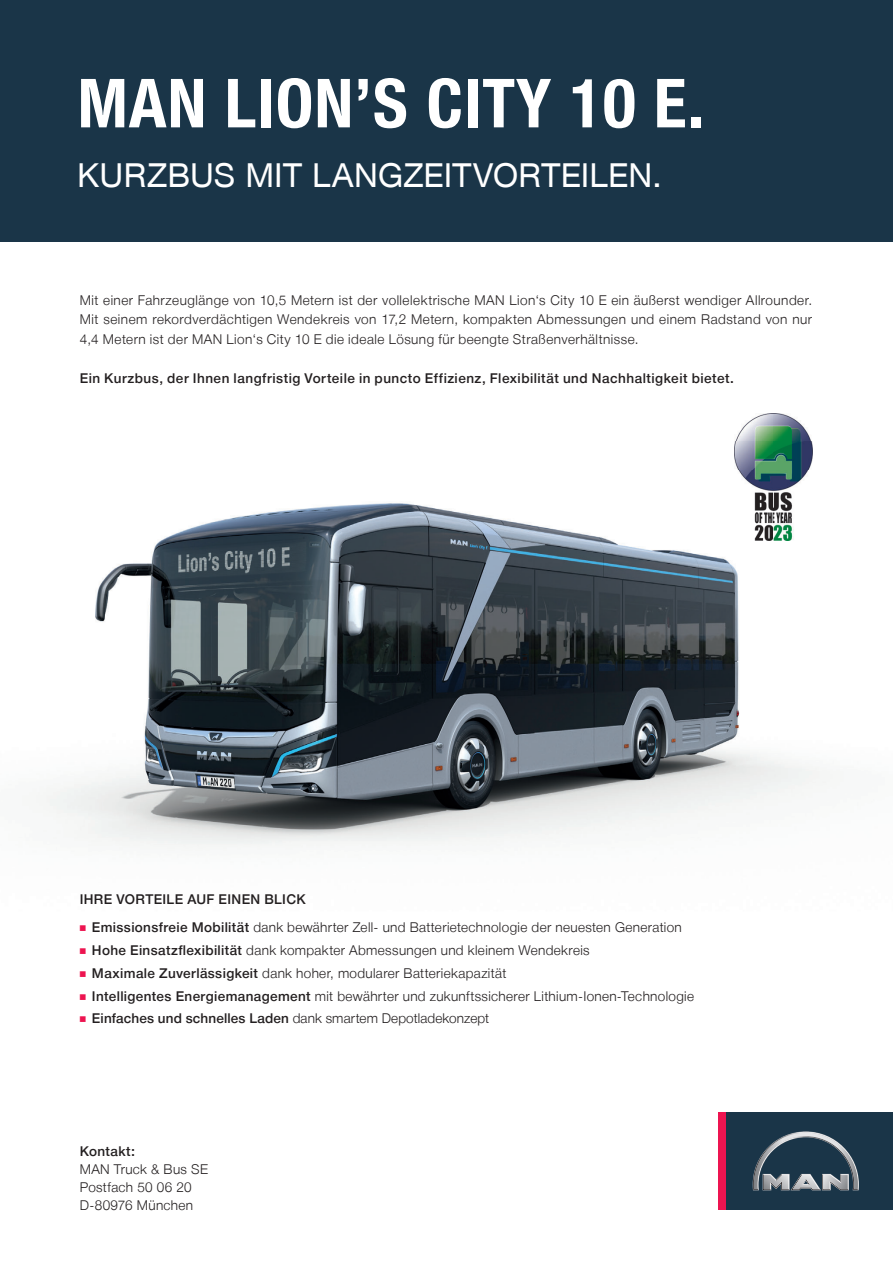
<style>
.page{position:relative;width:893px;height:1263px;background:#fff}
.page>*{position:absolute;margin:0;border:0;box-sizing:border-box;transform-origin:0 0}
.t1{font:700 67.8px "Man Global Condensed";letter-spacing:.015em;color:#fff}
.t2{font:33px "Man Global";letter-spacing:.01em;color:#fff}
.t3{font:300 13.5px/22.6px "Man Global";letter-spacing:.025em;color:#231f20}
.t4{font:500 13.5px "Man Global";letter-spacing:.035em;color:#231f20}
.s1{font-weight:500}
</style>
<div class="page">
<img style="left:46px;top:503px;width:780px;height:344px">
<div style="left:0;top:0;width:893px;height:241px;background:#1a3548"></div>
<div style="left:719px;top:1112px;width:7px;height:98px;background:#ed1450"></div>
<svg style="left:726px;top:1112px;width:167px;height:98px;background:#2d4556"></svg>
<img style="left:734px;top:413px;width:78px;height:128px">
<h1 class="t1" style="left:78px;top:61px;width:628px">MAN LION’S CITY 10 E.</h1>
<h2 class="t2" style="left:77px;top:155px;width:586px">KURZBUS MIT LANGZEITVORTEILEN.</h2>
<p class="t3" style="left:80px;top:290px;width:734px;line-height:19.5px;text-align:justify">Mit einer Fahrzeuglänge von 10,5 Metern ist der vollelektrische MAN Lion‘s City 10 E ein äußerst wendiger Allrounder.<br>Mit seinem rekordverdächtigen Wendekreis von 17,2 Metern, kompakten Abmessungen und einem Radstand von nur 4,4 Metern ist der MAN Lion‘s City 10 E die ideale Lösung für beengte Straßenverhältnisse.</p>
<p class="t4" style="left:80px;top:369px;width:656px">Ein Kurzbus, der Ihnen langfristig Vorteile in puncto Effizienz, Flexibilität und Nachhaltigkeit bietet.</p>
<p class="t3" style="left:92px;top:885px;width:591px;line-height:28.2px;text-indent:-12px"><span class="s1">IHRE VORTEILE AUF EINEN BLICK<br>Emissionsfreie Mobilität</span> dank bewährter Zell- und Batterietechnologie der neuesten Generation</p>
<p class="t3" style="left:92px;top:939px;width:604px"><span class="s1">Hohe Einsatzflexibilität</span> dank kompakter Abmessungen und kleinem Wendekreis<br><span class="s1">Maximale Zuverlässigkeit</span> dank hoher, modularer Batteriekapazität<br><span class="s1">Intelligentes Energiemanagement</span> mit bewährter und zukunftssicherer Lithium-Ionen-Technologie <span class="s1">Einfaches und schnelles Laden</span> dank smartem Depotladekonzept</p>
<p class="t4" style="left:80px;top:1142px;width:57px">Kontakt:</p>
<p class="t3" style="left:80px;top:1160px;width:130px;line-height:18px">MAN Truck &amp; Bus SE<br>Postfach 50 06 20<br>D-80976 München</p>
</div>
